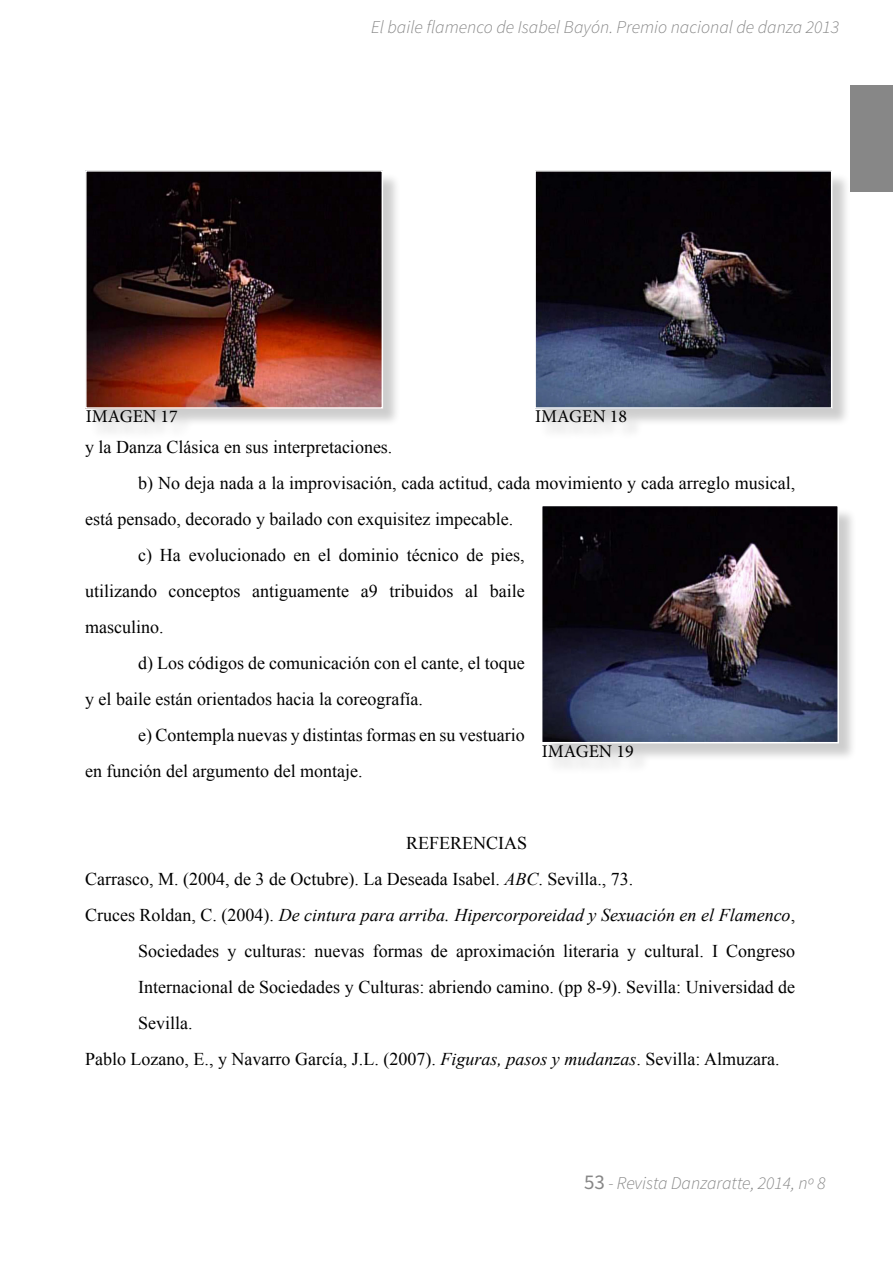
<style>
.page{position:relative;width:893px;height:1263px;background:#fff}
.page>*{position:absolute;margin:0;border:0;box-sizing:border-box;transform-origin:0 0}
.t1{font:18px "Times New Roman";color:#000}
.t2{font:italic 300 18px "Source Sans Pro";color:#878787}
.t3{font:italic 18px "Times New Roman";color:#000}
.t4{font:18px "Minion Pro";color:#000}
.s1{font-style:italic}
.s2{font-style:normal}
.s3{font-weight:400;font-style:normal;font-size:21px}
</style>
<div class="page">
<div style="left:850px;top:85px;width:43px;height:107px;background:#878787"></div>
<div style="left:537px;top:173px;width:314px;height:268px;background:#000;opacity:.2"></div>
<img style="left:537px;top:173px;width:292px;height:233px">
<div style="left:534px;top:170px;width:298px;height:239px;border:2px solid #fff"></div>
<div style="left:88px;top:173px;width:314px;height:268px;background:#000;opacity:.2"></div>
<img style="left:88px;top:173px;width:292px;height:233px">
<div style="left:85px;top:170px;width:298px;height:239px;border:2px solid #fff"></div>
<div style="left:543px;top:507px;width:315px;height:269px;background:#000;opacity:.2"></div>
<img style="left:544px;top:508px;width:292px;height:232px">
<div style="left:541px;top:505px;width:298px;height:238px;border:2px solid #fff"></div>
<p class="t2" style="left:371px;top:16px;width:469px">El baile flamenco de Isabel Bayón. Premio nacional de danza 2013</p>
<p class="t4" style="left:86px;top:405px;width:93px">IMAGEN 17</p>
<p class="t4" style="left:535px;top:405px;width:93px">IMAGEN 18</p>
<p class="t1" style="left:85px;top:435px;width:309px">y la Danza Clásica en sus interpretaciones.</p>
<p class="t1" style="left:138px;top:471px;width:658px">b) No deja nada a la improvisación, cada actitud, cada movimiento y cada arreglo musical,</p>
<p class="t1" style="left:85px;top:507px;width:430px">está pensado, decorado y bailado con exquisitez impecable.</p>
<p class="t1" style="left:138px;top:543px;width:388px">c) Ha evolucionado en el dominio técnico de pies,</p>
<p class="t1" style="left:85px;top:579px;width:441px">utilizando conceptos antiguamente a9 tribuidos al baile</p>
<p class="t1" style="left:85px;top:615px;width:80px">masculino.</p>
<p class="t1" style="left:138px;top:651px;width:388px">d) Los códigos de comunicación con el cante, el toque</p>
<p class="t1" style="left:85px;top:687px;width:339px">y el baile están orientados hacia la coreografía.</p>
<p class="t1" style="left:138px;top:723px;width:388px">e) Contempla nuevas y distintas formas en su vestuario</p>
<p class="t1" style="left:85px;top:759px;width:279px">en función del argumento del montaje.</p>
<p class="t4" style="left:542px;top:739px;width:93px">IMAGEN 19</p>
<p class="t1" style="left:406px;top:831px;width:123px">REFERENCIAS</p>
<p class="t1" style="left:85px;top:867px;width:550px">Carrasco, M. (2004, de 3 de Octubre). La Deseada Isabel. <span class="s1">ABC</span>. Sevilla., 73.</p>
<p class="t3" style="left:85px;top:903px;width:712px"><span class="s2">Cruces Roldan, C. (2004).</span> De cintura para arriba. Hipercorporeidad y Sexuación en el Flamenco<span class="s2">,</span></p>
<p class="t1" style="left:138px;top:939px;width:658px">Sociedades y culturas: nuevas formas de aproximación literaria y cultural. I Congreso</p>
<p class="t1" style="left:138px;top:975px;width:658px">Internacional de Sociedades y Culturas: abriendo camino. (pp 8-9). Sevilla: Universidad de</p>
<p class="t1" style="left:138px;top:1011px;width:56px">Sevilla.</p>
<p class="t1" style="left:85px;top:1047px;width:696px">Pablo Lozano, E., y Navarro García, J.L. (2007). <span class="s1">Figuras, pasos y mudanzas</span>. Sevilla: Almuzara.</p>
<p class="t2" style="left:584px;top:1172px;width:243px"><span class="s3">53</span> - Revista Danzaratte, 2014, nº 8</p>
</div>
